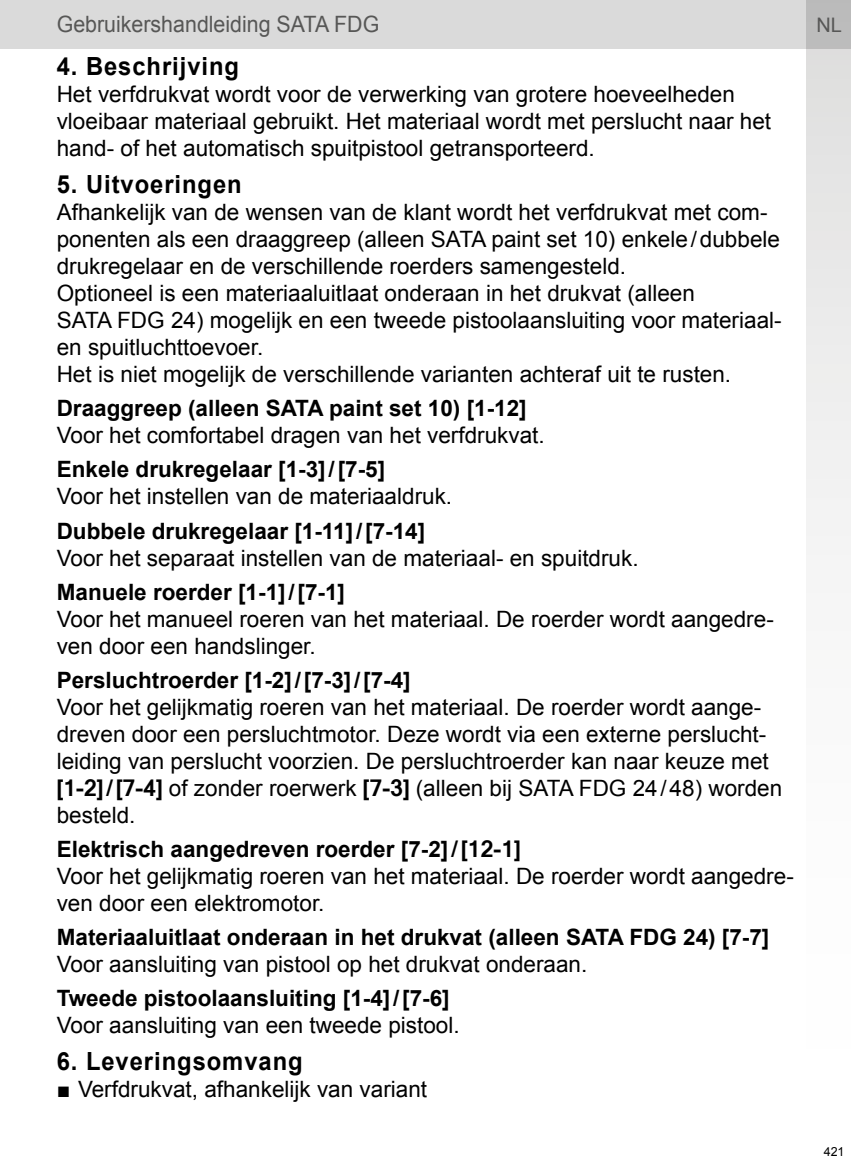
<style>
.page{position:relative;width:851px;height:1170px;background:#fff}
.page>*{position:absolute;margin:0;border:0;box-sizing:border-box;transform-origin:0 0}
.t1{font:700 25px "Arial";letter-spacing:.04em;color:#000;scale:.95 1}
.t2{font:22.5px/27px "Arial";color:#000}
.t3{font:700 22.5px "Arial";color:#000}
.t4{font:22.5px "Arial";color:#575756;scale:.95 1}
.t5{font:20px "Arial";color:#575756}
.t6{font:12.5px "Arial";color:#000}
.s1{font-family:"Kartika";font-weight:700}
.s2{font-weight:700}
</style>
<div class="page">
<div style="left:0;top:0;width:850px;height:49px;background:#dadada"></div>
<svg style="left:806px;top:0;width:44px;height:555px"></svg>
<p class="t4" style="left:57px;top:10px;width:341px">Gebruikershandleiding SATA FDG</p>
<p class="t5" style="left:816px;top:11px;width:27px">NL</p>
<p class="t1" style="left:57px;top:49px;width:193px">4. Beschrijving</p>
<p class="t2" style="left:57px;top:81px;width:716px">Het verfdrukvat wordt voor de verwerking van grotere hoeveelheden vloeibaar materiaal gebruikt. Het materiaal wordt met perslucht naar het hand- of het automatisch spuitpistool getransporteerd.</p>
<p class="t1" style="left:57px;top:168px;width:196px">5. Uitvoeringen</p>
<p class="t2" style="left:57px;top:199px;width:726px">Afhankelijk van de wensen van de klant wordt het verfdrukvat met com&shy;ponenten als een draaggreep (alleen SATA paint set 10) enkele/dubbele drukregelaar en de verschillende roerders samengesteld.<br>Optioneel is een materiaaluitlaat onderaan in het drukvat (alleen<br>SATA FDG 24) mogelijk en een tweede pistoolaansluiting voor materiaal&shy;en spuitluchttoevoer.<br>Het is niet mogelijk de verschillende varianten achteraf uit te rusten.</p>
<p class="t3" style="left:57px;top:393px;width:471px">Draaggreep (alleen SATA paint set 10) [1-12]</p>
<p class="t2" style="left:57px;top:422px;width:489px">Voor het comfortabel dragen van het verfdrukvat.</p>
<p class="t3" style="left:57px;top:454px;width:330px">Enkele drukregelaar [1-3]/[7-5]</p>
<p class="t2" style="left:57px;top:483px;width:397px">Voor het instellen van de materiaaldruk.</p>
<p class="t3" style="left:57px;top:515px;width:370px">Dubbele drukregelaar [1-11]/[7-14]</p>
<p class="t2" style="left:57px;top:544px;width:583px">Voor het separaat instellen van de materiaal- en spuitdruk.</p>
<p class="t3" style="left:57px;top:576px;width:290px">Manuele roerder [1-1]/[7-1]</p>
<p class="t2" style="left:57px;top:605px;width:718px">Voor het manueel roeren van het materiaal. De roerder wordt aangedre&shy;ven door een handslinger.</p>
<p class="t3" style="left:57px;top:665px;width:355px">Persluchtroerder [1-2]/[7-3]/[7-4]</p>
<p class="t2" style="left:57px;top:693px;width:727px">Voor het gelijkmatig roeren van het materiaal. De roerder wordt aange&shy;dreven door een persluchtmotor. Deze wordt via een externe perslucht&shy;leiding van perslucht voorzien. De persluchtroerder kan naar keuze met <span class="s1">[1‑2]/[7‑4]</span> of zonder roerwerk <span class="s1">[7‑3]</span> (alleen bij SATA FDG 24/48) worden besteld.</p>
<p class="t2" style="left:57px;top:835px;width:738px"><span class="s2">Elektrisch aangedreven roerder [7-2]</span><span class="s1">/[12‑1]<br></span>Voor het gelijkmatig roeren van het materiaal. De roerder wordt aangedre&shy;ven door een elektromotor.</p>
<p class="t3" style="left:57px;top:922px;width:714px">Materiaaluitlaat onderaan in het drukvat (alleen SATA FDG 24) [7-7]</p>
<p class="t2" style="left:57px;top:950px;width:532px">Voor aansluiting van pistool op het drukvat onderaan.</p>
<p class="t3" style="left:57px;top:983px;width:394px">Tweede pistoolaansluiting [1-4]/[7-6]</p>
<p class="t2" style="left:57px;top:1012px;width:404px">Voor aansluiting van een tweede pistool.</p>
<p class="t1" style="left:57px;top:1044px;width:260px">6. Leveringsomvang</p>
<p class="t2" style="left:57px;top:1076px;width:372px">■ Verfdrukvat, afhankelijk van variant</p>
<p class="t6" style="left:823px;top:1143px;width:22px">421</p>
</div>
